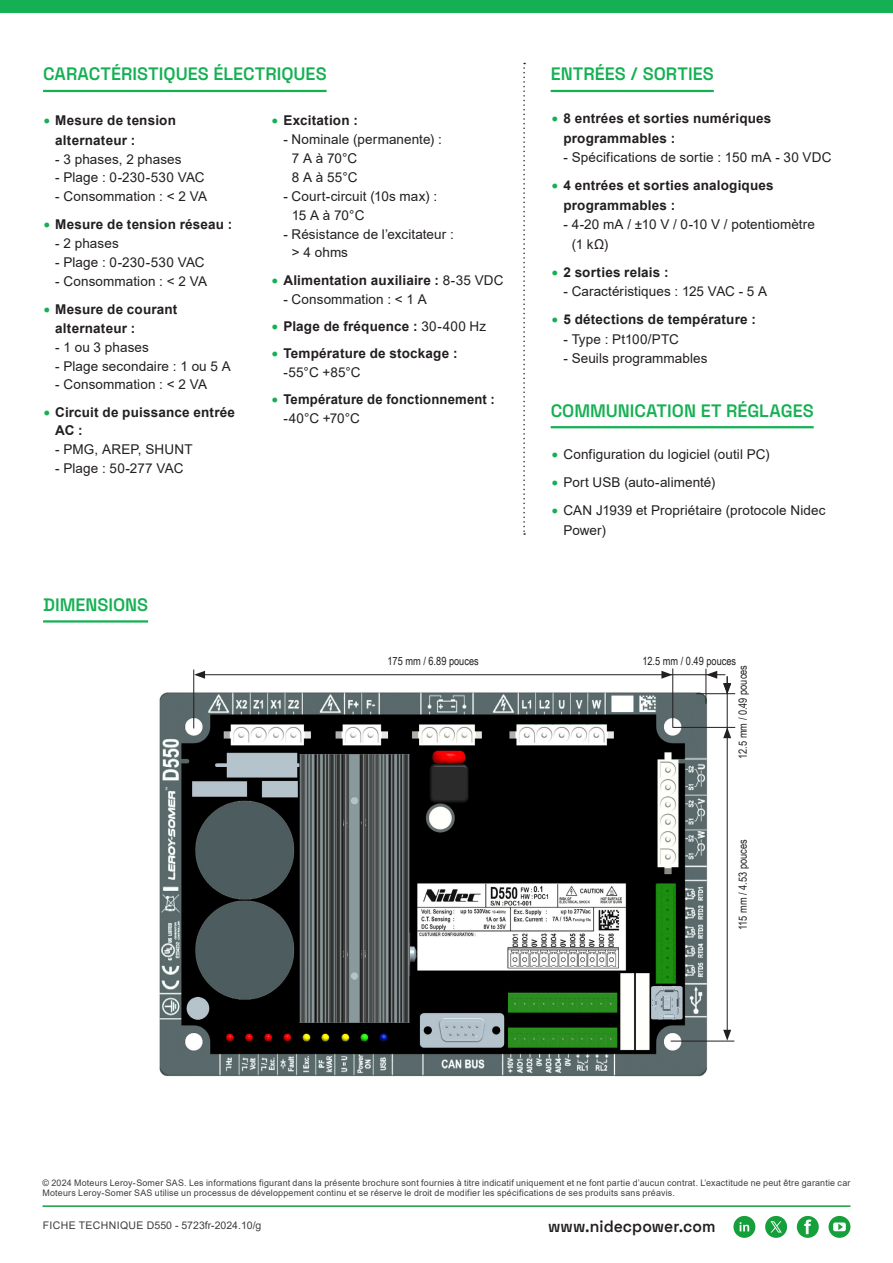
<style>
.page{position:relative;width:893px;height:1263px;background:#fff}
.page>*{position:absolute;margin:0;border:0;box-sizing:border-box;transform-origin:0 0}
.t1{font:600 18px "Space Grotesk";color:#15b053}
.t2{font:600 16.5px "Space Grotesk";letter-spacing:.005em;color:#231f20;scale:.95 1}
.Textes_avec_puces{font:13.5px/19.5px "Arial";letter-spacing:.01em;color:#231f20}
.t3{font:700 13.5px/19.5px "Arial";letter-spacing:.015em;color:#231f20}
.Liste_tiret_texte{font:11.25px "Arial Narrow";color:#231f20}
.REF_-_bas_de_page{font:10.5px "Arial";letter-spacing:.025em;color:#3e3e3f}
.t4{font:9px/10.5px "Arial";letter-spacing:.02em;color:#3e3e3f}
.s1{font-weight:400;font-size:19.5px;color:#15b053}
.s2{font-weight:400}
.s3{font-size:19.5px;color:#15b053}
</style>
<div class="page">
<hr style="left:43px;top:1205px;width:807px;height:2px;background:#15a03b">
<div style="left:0;top:0;width:893px;height:13px;background:#15b053"></div>
<img style="left:159px;top:688px;width:553px;height:389px">
<hr style="left:193px;top:669px;width:1px;height:59px;background:#231f20">
<hr style="left:672px;top:668px;width:1px;height:60px;background:#231f20">
<hr style="left:706px;top:669px;width:1px;height:35px;background:#231f20">
<hr style="left:203px;top:674px;width:461px;height:1px;background:#231f20">
<svg style="left:194px;top:671px;width:11px;height:8px"></svg>
<svg style="left:661px;top:671px;width:11px;height:8px"></svg>
<hr style="left:664px;top:674px;width:50px;height:1px;background:#231f20">
<hr style="left:671px;top:1041px;width:63px;height:1px;background:#231f20">
<hr style="left:696px;top:693px;width:39px;height:1px;background:#231f20">
<hr style="left:727px;top:736px;width:1px;height:296px;background:#231f20">
<svg style="left:723px;top:1030px;width:8px;height:11px"></svg>
<svg style="left:723px;top:728px;width:8px;height:10px"></svg>
<hr style="left:727px;top:687px;width:1px;height:50px;background:#231f20">
<svg style="left:706px;top:671px;width:25px;height:23px"></svg>
<hr style="left:673px;top:727px;width:62px;height:1px;background:#231f20">
<svg style="left:733px;top:1216px;width:22px;height:22px"></svg>
<svg style="left:740px;top:1222px;width:9px;height:9px"></svg>
<div style="left:828px;top:1216px;width:22px;height:22px;background:#15a03b;border-radius:50%"></div>
<div style="left:833px;top:1222px;width:13px;height:9px;background:#fff;border-radius:2px"></div>
<svg style="left:838px;top:1223px;width:5px;height:7px"></svg>
<div style="left:797px;top:1216px;width:22px;height:22px;background:#15a03b;border-radius:50%"></div>
<svg style="left:804px;top:1219px;width:7px;height:15px"></svg>
<div style="left:765px;top:1216px;width:22px;height:22px;background:#15a03b;border-radius:50%"></div>
<svg style="left:770px;top:1221px;width:12px;height:11px"></svg>
<hr style="left:43px;top:90px;width:284px;height:2px;background:#15b053">
<hr style="left:551px;top:90px;width:163px;height:2px;background:#15b053">
<hr style="left:551px;top:426px;width:263px;height:2px;background:#15b053">
<hr style="left:43px;top:620px;width:105px;height:2px;background:#15b053">
<svg style="left:523px;top:63px;width:2px;height:472px"></svg>
<p class="t1" style="left:43px;top:60px;width:285px">CARACTÉRISTIQUES ÉLECTRIQUES</p>
<p class="t1" style="left:551px;top:60px;width:165px">ENTRÉES / SORTIES</p>
<p class="t3" style="left:55px;top:111px;width:122px;text-indent:-12px"><span class="s1">•</span> Mesure de tension alternateur :</p>
<p class="Textes_avec_puces" style="left:55px;top:149px;width:128px">- 3 phases, 2 phases</p>
<p class="Textes_avec_puces" style="left:55px;top:168px;width:151px">- Plage : 0-230-530 VAC</p>
<p class="Textes_avec_puces" style="left:55px;top:187px;width:153px">- Consommation : &lt; 2 VA</p>
<p class="t3" style="left:43px;top:215px;width:190px"><span class="s1">•</span> Mesure de tension réseau :</p>
<p class="Textes_avec_puces" style="left:55px;top:233px;width:65px">- 2 phases</p>
<p class="Textes_avec_puces" style="left:55px;top:252px;width:151px">- Plage : 0-230-530 VAC</p>
<p class="Textes_avec_puces" style="left:55px;top:271px;width:153px">- Consommation : &lt; 2 VA</p>
<p class="t3" style="left:55px;top:299px;width:124px;text-indent:-12px"><span class="s1">•</span> Mesure de courant alternateur :</p>
<p class="Textes_avec_puces" style="left:55px;top:337px;width:95px">- 1 ou 3 phases</p>
<p class="Textes_avec_puces" style="left:55px;top:356px;width:177px">- Plage secondaire : 1 ou 5 A</p>
<p class="Textes_avec_puces" style="left:55px;top:375px;width:153px">- Consommation : &lt; 2 VA</p>
<p class="t3" style="left:55px;top:403px;width:181px;line-height:18.8px;text-indent:-12px"><span class="s1">•</span> Circuit de puissance entrée<br>AC :</p>
<p class="Textes_avec_puces" style="left:55px;top:439px;width:139px">- PMG, AREP, SHUNT</p>
<p class="Textes_avec_puces" style="left:55px;top:458px;width:130px">- Plage : 50-277 VAC</p>
<p class="t1" style="left:43px;top:591px;width:107px">DIMENSIONS</p>
<p class="t3" style="left:271px;top:111px;width:88px"><span class="s1">•</span> Excitation :</p>
<p class="Textes_avec_puces" style="left:283px;top:130px;width:160px">- Nominale (permanente) :</p>
<p class="Textes_avec_puces" style="left:292px;top:148px;width:67px">7 A à 70°C</p>
<p class="Textes_avec_puces" style="left:292px;top:168px;width:67px">8 A à 55°C</p>
<p class="Textes_avec_puces" style="left:283px;top:187px;width:155px">- Court-circuit (10s max) :</p>
<p class="Textes_avec_puces" style="left:292px;top:205px;width:74px">15 A à 70°C</p>
<p class="Textes_avec_puces" style="left:283px;top:224px;width:172px">- Résistance de l’excitateur :</p>
<p class="Textes_avec_puces" style="left:292px;top:243px;width:58px">&gt; 4 ohms</p>
<p class="t3" style="left:271px;top:270px;width:234px"><span class="s1">•</span> Alimentation auxiliaire : <span class="s2">8-35 VDC</span></p>
<p class="Textes_avec_puces" style="left:283px;top:289px;width:145px">- Consommation : &lt; 1 A</p>
<p class="t3" style="left:271px;top:316px;width:216px"><span class="s1">•</span> Plage de fréquence : <span class="s2">30-400 Hz</span></p>
<p class="t3" style="left:283px;top:344px;width:176px;line-height:18.8px;text-indent:-12px"><span class="s1">•</span> Température de stockage : <span class="s2">-55°C +85°C</span></p>
<p class="t3" style="left:283px;top:390px;width:213px;line-height:18.8px;text-indent:-12px"><span class="s1">•</span> Température de fonctionnement : <span class="s2">-40°C +70°C</span></p>
<p class="t3" style="left:563px;top:109px;width:209px;text-indent:-12px"><span class="s1">•</span> 8 entrées et sorties numériques programmables :</p>
<p class="Textes_avec_puces" style="left:563px;top:148px;width:270px">- Spécifications de sortie : 150 mA - 30 VDC</p>
<p class="t3" style="left:563px;top:176px;width:212px;text-indent:-12px"><span class="s1">•</span> 4 entrées et sorties analogiques programmables :</p>
<p class="Textes_avec_puces" style="left:572px;top:215px;width:244px;text-indent:-9px">- 4-20 mA / ±10 V / 0-10 V / potentiomètre (1 kΩ)</p>
<p class="t3" style="left:551px;top:262px;width:119px"><span class="s1">•</span> 2 sorties relais :</p>
<p class="Textes_avec_puces" style="left:563px;top:282px;width:205px">- Caractéristiques : 125 VAC - 5 A</p>
<p class="t3" style="left:551px;top:310px;width:206px"><span class="s1">•</span> 5 détections de température :</p>
<p class="Textes_avec_puces" style="left:563px;top:329px;width:117px">- Type : Pt100/PTC</p>
<p class="Textes_avec_puces" style="left:563px;top:349px;width:146px">- Seuils programmables</p>
<p class="t1" style="left:551px;top:396px;width:265px">COMMUNICATION ET RÉGLAGES</p>
<p class="Textes_avec_puces" style="left:551px;top:444px;width:220px"><span class="s3">•</span> Configuration du logiciel (outil PC)</p>
<p class="Textes_avec_puces" style="left:551px;top:472px;width:165px"><span class="s3">•</span> Port USB (auto-alimenté)</p>
<p class="Textes_avec_puces" style="left:563px;top:500px;width:264px;text-indent:-12px"><span class="s3">•</span> CAN J1939 et Propriétaire (protocole Nidec<br>Power)</p>
<p class="Liste_tiret_texte" style="left:387px;top:653px;width:93px">175 mm / 6.89 pouces</p>
<p class="Liste_tiret_texte" style="left:642px;top:653px;width:95px">12.5 mm / 0.49 pouces</p>
<p class="Liste_tiret_texte" style="left:735px;top:759px;width:95px;rotate:-90deg">12.5 mm / 0.49 pouces</p>
<p class="Liste_tiret_texte" style="left:735px;top:930px;width:92px;rotate:-90deg">115 mm / 4.53 pouces</p>
<p class="t4" style="left:43px;top:1177px;width:809px">© 2024 Moteurs Leroy-Somer SAS. Les informations figurant dans la présente brochure sont fournies à titre indicatif uniquement et ne font partie d’aucun contrat. L’exactitude ne peut être garantie car<br>Moteurs Leroy-Somer SAS utilise un processus de développement continu et se réserve le droit de modifier les spécifications de ses produits sans préavis.</p>
<p class="REF_-_bas_de_page" style="left:43px;top:1217px;width:220px">FICHE TECHNIQUE D550 - 5723fr-2024.10/g</p>
<p class="t2" style="left:548px;top:1213px;width:178px">www.nidecpower.com</p>
</div>
